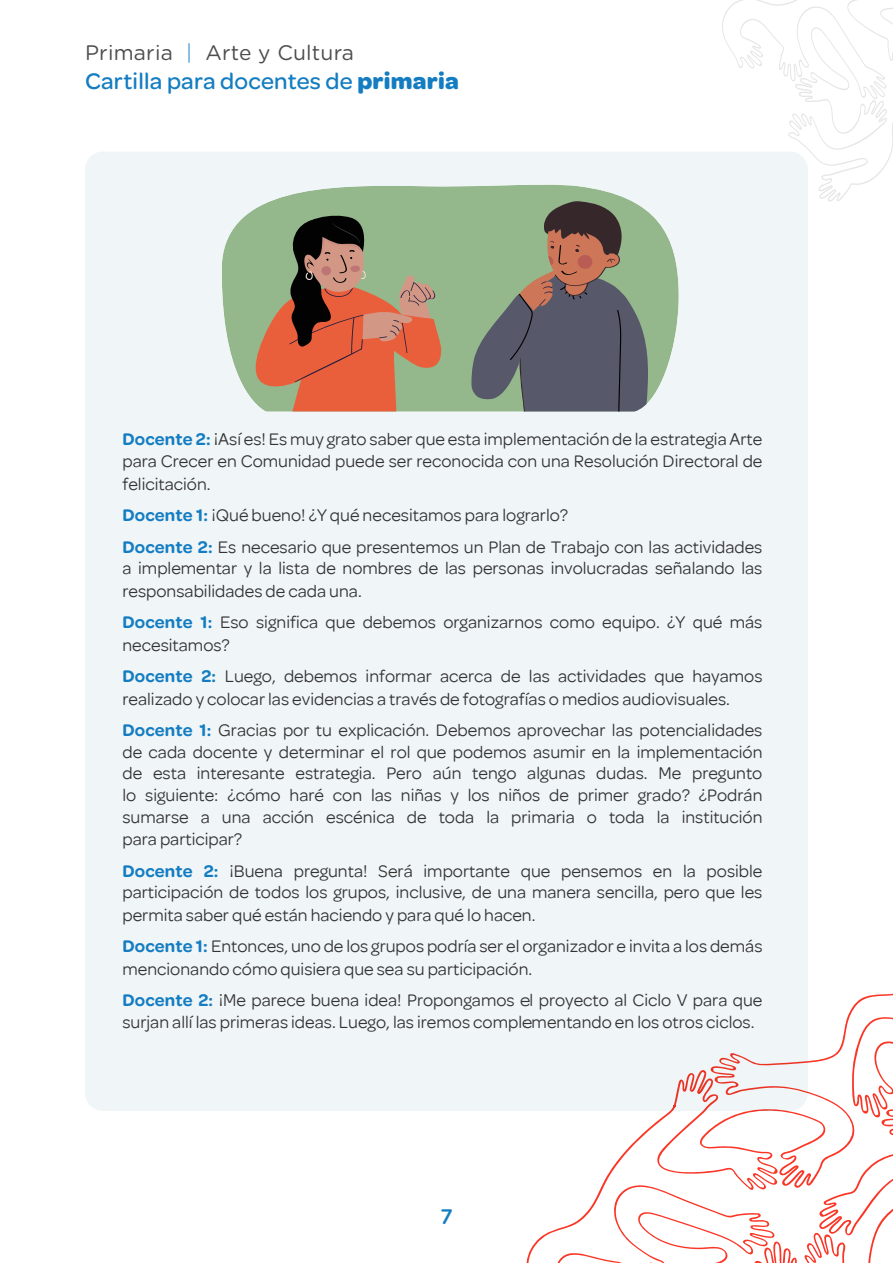
<style>
.page{position:relative;width:893px;height:1263px;background:#fff}
.page>*{position:absolute;margin:0;border:0;box-sizing:border-box;transform-origin:0 0}
.t1{font:500 24px "Omnes";letter-spacing:.01em;color:#147dc2}
.t2{font:21px "Gotham Rounded";letter-spacing:.01em;color:#4d4d4d}
.t3{font:500 21px "Gotham Rounded";color:#147dc2}
.t4{font:18px/22px "Omnes";color:#333;text-align:justify}
.s1{font-family:"Gotham";font-weight:300;color:#147dc2}
.s2{font-weight:700}
.s3{font-weight:600;color:#147dc2}
</style>
<div class="page">
<svg style="left:722px;top:0;width:171px;height:202px"></svg>
<div style="left:85px;top:152px;width:723px;height:959px;background:#f0f5f7;border-radius:18px"></div>
<svg style="left:526px;top:993px;width:367px;height:270px"></svg>
<svg style="left:222px;top:185px;width:457px;height:226px;fill:#95b78c"></svg>
<svg style="left:241px;top:212px;width:200px;height:199px;background:#a98261"></svg>
<svg style="left:471px;top:201px;width:179px;height:210px;background:#75796f"></svg>
<p class="t2" style="left:85px;top:38px;width:271px">Primaria <span class="s1">|</span> Arte y Cultura</p>
<h1 class="t1" style="left:85px;top:65px;width:375px">Cartilla para docentes de <span class="s2">primaria</span></h1>
<p class="t4" style="left:122px;top:428px;width:642px"><span class="s3">Docente 2:</span> ¡Así es! Es muy grato saber que esta implementación de la estrategia Arte para Crecer en Comunidad puede ser reconocida con una Resolución Directoral de felicitación.</p>
<p class="t4" style="left:122px;top:504px;width:447px"><span class="s3">Docente 1:</span> ¡Qué bueno! ¿Y qué necesitamos para lograrlo?</p>
<p class="t4" style="left:122px;top:536px;width:641px"><span class="s3">Docente 2:</span> Es necesario que presentemos un Plan de Trabajo con las actividades a implementar y la lista de nombres de las personas involucradas señalando las responsabilidades de cada una.</p>
<p class="t4" style="left:122px;top:611px;width:641px;line-height:22.5px"><span class="s3">Docente 1:</span> Eso significa que debemos organizarnos como equipo. ¿Y qué más necesitamos?</p>
<p class="t4" style="left:122px;top:665px;width:642px;line-height:22.5px"><span class="s3">Docente 2:</span> Luego, debemos informar acerca de las actividades que hayamos realizado y colocar las evidencias a través de fotografías o medios audiovisuales.</p>
<p class="t4" style="left:122px;top:719px;width:642px"><span class="s3">Docente 1:</span> Gracias por tu explicación. Debemos aprovechar las potencialidades de cada docente y determinar el rol que podemos asumir en la implementación de esta interesante estrategia. Pero aún tengo algunas dudas. Me pregunto lo siguiente: ¿cómo haré con las niñas y los niños de primer grado? ¿Podrán sumarse a una acción escénica de toda la primaria o toda la institución para participar?</p>
<p class="t4" style="left:122px;top:860px;width:641px"><span class="s3">Docente 2:</span> ¡Buena pregunta! Será importante que pensemos en la posible participación de todos los grupos, inclusive, de una manera sencilla, pero que les permita saber qué están haciendo y para qué lo hacen.</p>
<p class="t4" style="left:122px;top:935px;width:641px;line-height:22.5px"><span class="s3">Docente 1:</span> Entonces, uno de los grupos podría ser el organizador e invita a los demás mencionando cómo quisiera que sea su participación.</p>
<p class="t4" style="left:122px;top:989px;width:641px;line-height:21.6px"><span class="s3">Docente 2:</span> ¡Me parece buena idea! Propongamos el proyecto al Ciclo V para que surjan allí las primeras ideas. Luego, las iremos complementando en los otros ciclos.</p>
<p class="t3" style="left:440px;top:1202px;width:14px">7</p>
</div>
